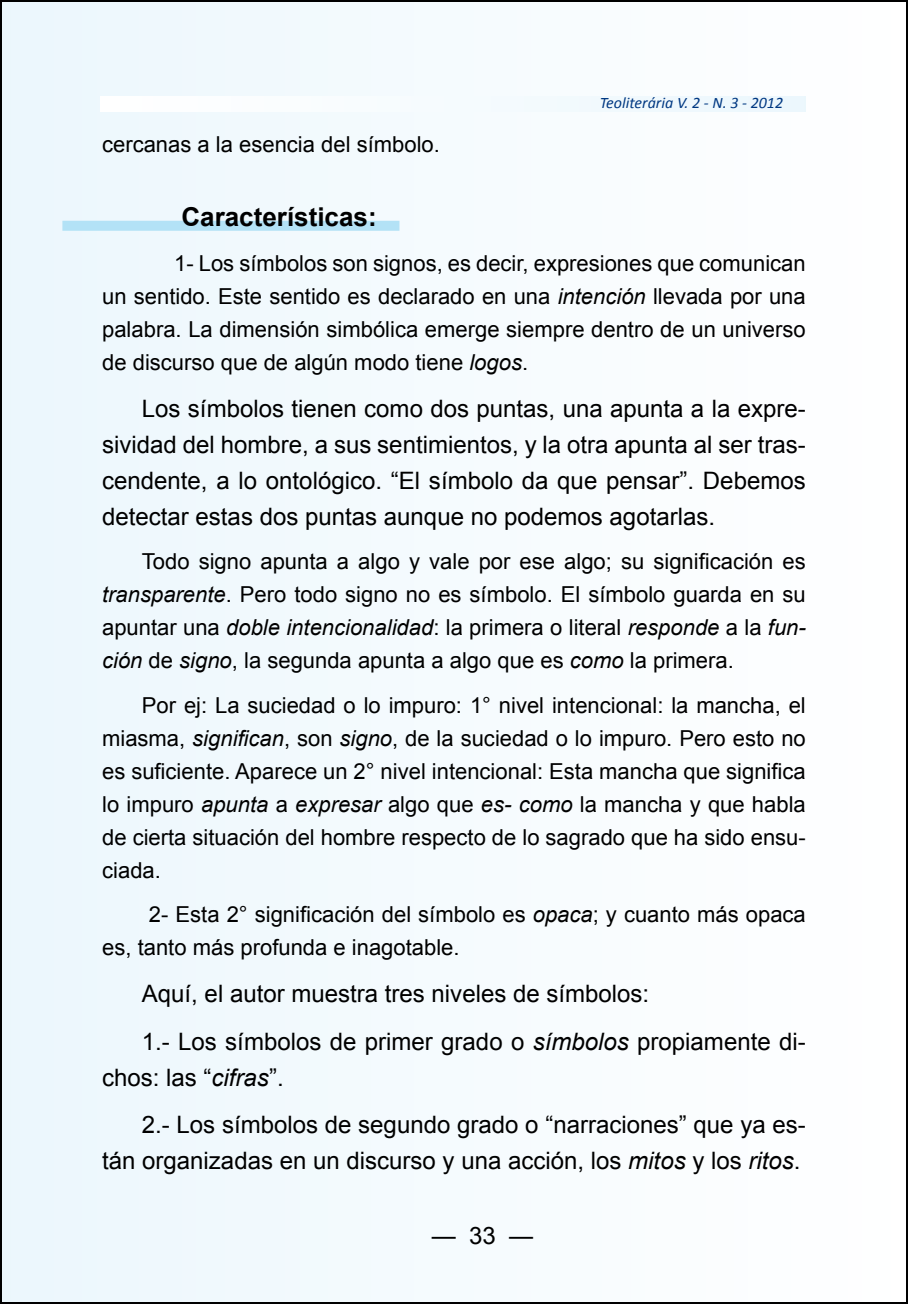
<style>
.page{position:relative;width:908px;height:1304px;background:#fff}
.page>*{position:absolute;margin:0;border:0;box-sizing:border-box;transform-origin:0 0}
.t1{font:700 26px "Arial";color:#000}
.t2{font:24px/36px "Arial";color:#000}
.t3{font:22px/33px "Arial";color:#000;text-align:justify}
.t4{font:italic 16px "Calibri";color:#003882}
.s1{font-style:italic}
</style>
<div class="page">
<div style="left:1px;top:1px;width:905px;height:1302px;background:#f5fbfe"></div>
<div style="left:62px;top:221px;width:337px;height:10px;background:#b3e2f6"></div>
<p class="t3" style="left:102px;top:128px;width:339px">cercanas a la esencia del símbolo.</p>
<p class="t4" style="left:599px;top:93px;width:185px">Teoliterária V. 2 - N. 3 - 2012</p>
<p class="t1" style="left:181px;top:200px;width:197px">Características:</p>
<p class="t3" style="left:102px;top:247px;width:704px;text-indent:72px">1- Los símbolos son signos, es decir, expresiones que comunican un sentido. Este sentido es declarado en una <span class="s1">intención</span> llevada por una palabra. La dimensión simbólica emerge siempre dentro de un universo de discurso que de algún modo tiene <span class="s1">logos</span>.</p>
<p class="t2" style="left:102px;top:391px;width:705px;text-align:justify;text-indent:40px">Los símbolos tienen como dos puntas, una apunta a la expre&shy;sividad del hombre, a sus sentimientos, y la otra apunta al ser tras&shy;cendente, a lo ontológico. “El símbolo da que pensar”. Debemos detectar estas dos puntas aunque no podemos agotarlas.</p>
<p class="t3" style="left:102px;top:545px;width:705px;text-indent:40px">Todo signo apunta a algo y vale por ese algo; su significación es <span class="s1">transparente</span>. Pero todo signo no es símbolo. El símbolo guarda en su apuntar una <span class="s1">doble intencionalidad</span>: la primera o literal <span class="s1">responde</span> a la <span class="s1">fun&shy;ción</span> de <span class="s1">signo</span>, la segunda apunta a algo que es <span class="s1">como</span> la primera.</p>
<p class="t3" style="left:102px;top:689px;width:705px;text-indent:40px">Por ej: La suciedad o lo impuro: 1° nivel intencional: la mancha, el miasma, <span class="s1">significan</span>, son <span class="s1">signo</span>, de la suciedad o lo impuro. Pero esto no es suficiente. Aparece un 2° nivel intencional: Esta mancha que significa lo impuro <span class="s1">apunta</span> a <span class="s1">expresar</span> algo que <span class="s1">es- como</span> la mancha y que habla de cierta situación del hombre respecto de lo sagrado que ha sido ensu&shy;ciada.</p>
<p class="t3" style="left:102px;top:898px;width:704px;text-indent:47px">2- Esta 2° significación del símbolo es <span class="s1">opaca</span>; y cuanto más opaca es, tanto más profunda e inagotable.</p>
<p class="t2" style="left:142px;top:971px;width:665px;line-height:47.4px">Aquí, el autor muestra tres niveles de símbolos:<br>1.- Los símbolos de primer grado o <span class="s1">símbolos</span> propiamente di-</p>
<p class="t2" style="left:142px;top:1054px;width:665px;line-height:47.4px;text-indent:-40px">chos: las “<span class="s1">cifras</span>”.<br>2.- Los símbolos de segundo grado o “narraciones” que ya es-</p>
<p class="t2" style="left:102px;top:1143px;width:699px">tán organizadas en un discurso y una acción, los <span class="s1">mitos</span> y los <span class="s1">ritos</span>.</p>
<p class="t2" style="left:431px;top:1217px;width:103px">— 33 —</p>
</div>
